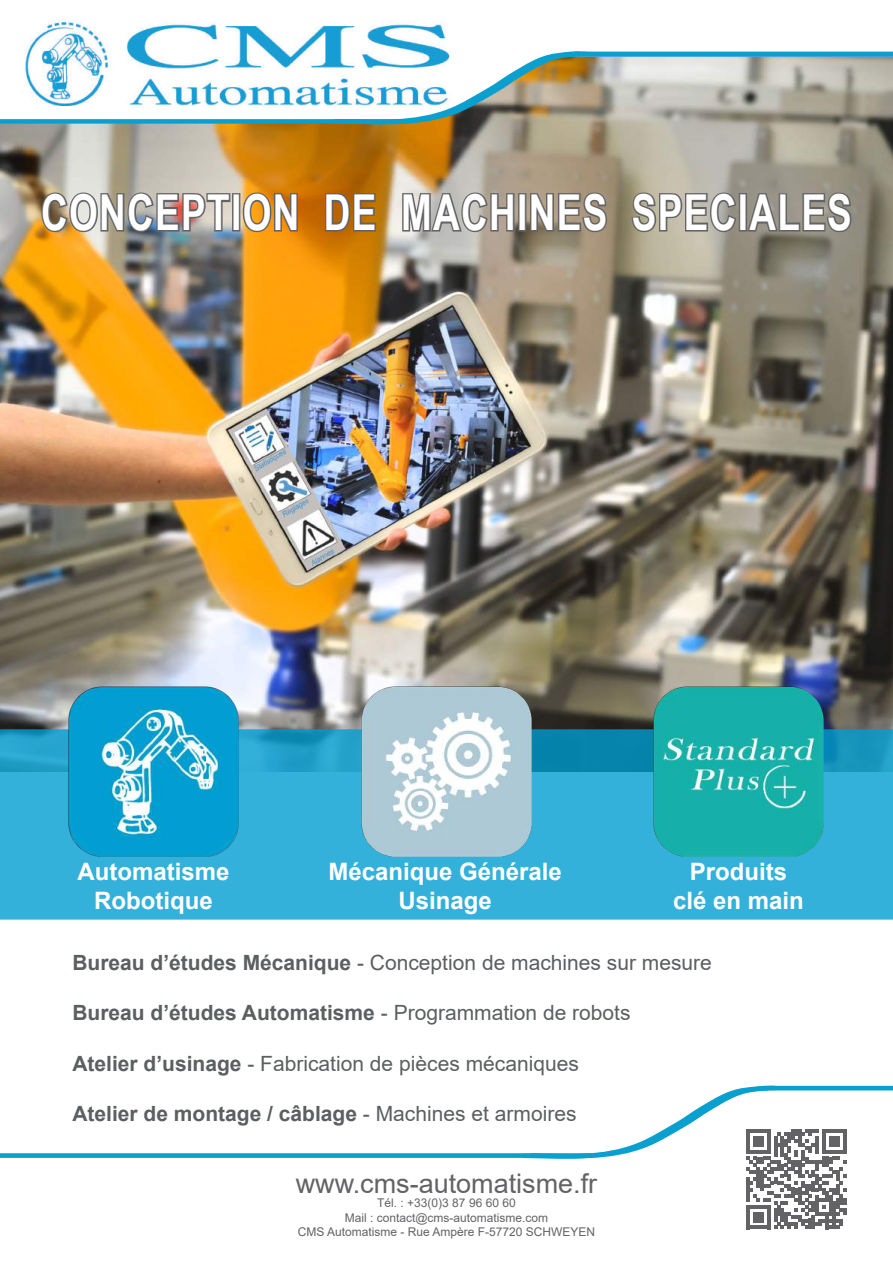
<style>
.page{position:relative;width:893px;height:1263px;background:#fff}
.page>*{position:absolute;margin:0;border:0;box-sizing:border-box;transform-origin:0 0}
.t1{font:700 49.5px "Arial Narrow";letter-spacing:.03em;color:#fff;scale:.91 1}
.t2{font:27px "Arial";color:#636366}
.t3{font:700 24px/28.8px "Arial";color:#fff;text-align:center}
.t4{font:21px "Arial";color:#5b5f60}
.t5{font:700 21px "Arial";color:#5b5f60}
.t6{font:12px/14.4px "Arial";color:#636366;text-align:center}
.s1{font-weight:700}
.s2{font-weight:400}
</style>
<div class="page">
<img style="left:0;top:57px;width:893px;height:672px">
<div style="left:0;top:0;width:400px;height:121px;background:#fff"></div>
<div style="left:0;top:119px;width:401px;height:5px;background:#09a0d0"></div>
<img style="left:23px;top:20px;width:423px;height:86px">
<div style="left:565px;top:52px;width:328px;height:5px;background:#47a8db"></div>
<svg style="left:331px;top:39px;width:260px;height:87px"></svg>
<hr style="left:575px;top:52px;width:318px;height:4px;background:#09a0d0">
<hr style="left:763px;top:1086px;width:130px;height:4px;background:#09a0d0">
<div style="left:0;top:1153px;width:590px;height:5px;background:#09a0d0"></div>
<svg style="left:0;top:729px;width:893px;height:190px;background:#2eacd5"></svg>
<img style="left:53px;top:671px;width:201px;height:201px">
<img style="left:346px;top:671px;width:201px;height:201px">
<img style="left:638px;top:671px;width:201px;height:201px">
<img style="left:40px;top:191px;width:192px;height:43px">
<div style="left:232px;top:193px;width:8px;height:39px;border:3px solid #636366"></div>
<svg style="left:241px;top:191px;width:58px;height:43px;background:#b37f38"></svg>
<svg style="left:324px;top:191px;width:54px;height:42px;background:#93662d"></svg>
<svg style="left:401px;top:170px;width:115px;height:64px;background:#a59d92"></svg>
<div style="left:518px;top:193px;width:8px;height:39px;border:3px solid #636366"></div>
<svg style="left:528px;top:191px;width:81px;height:43px;background:#877d70"></svg>
<svg style="left:630px;top:191px;width:108px;height:43px;background:#959288"></svg>
<div style="left:739px;top:193px;width:8px;height:39px;border:3px solid #636366"></div>
<svg style="left:745px;top:191px;width:108px;height:43px;background:#83807a"></svg>
<svg style="left:519px;top:1085px;width:327px;height:144px"></svg>
<h1 class="t1" style="left:41px;top:175px;width:892px">CONCEPTION DE MACHINES SPECIALES</h1>
<p class="t3" style="left:78px;top:857px;width:154px">Automatisme<br>Robotique</p>
<p class="t3" style="left:328px;top:857px;width:235px">Mécanique Générale<br>Usinage</p>
<p class="t3" style="left:673px;top:857px;width:132px">Produits clé en main</p>
<p class="t4" style="left:72px;top:948px;width:641px"><span class="s1">Bureau d’études Mécanique</span> - Conception de machines sur mesure</p>
<p class="t5" style="left:72px;top:998px;width:560px">Bureau d’études Automatisme <span class="s2">- Programmation de robots</span></p>
<p class="t4" style="left:72px;top:1049px;width:508px"><span class="s1">Atelier d’usinage</span> - Fabrication de pièces mécaniques</p>
<p class="t5" style="left:72px;top:1099px;width:506px">Atelier de montage / câblage <span class="s2">- Machines et armoires</span></p>
<p class="t2" style="left:296px;top:1165px;width:303px">www.cms-automatisme.fr</p>
<p class="t6" style="left:298px;top:1196px;width:299px">Tél. : +33(0)3 87 96 60 60<br>Mail : contact@cms-automatisme.com<br>CMS Automatisme - Rue Ampère F-57720 SCHWEYEN</p>
</div>
